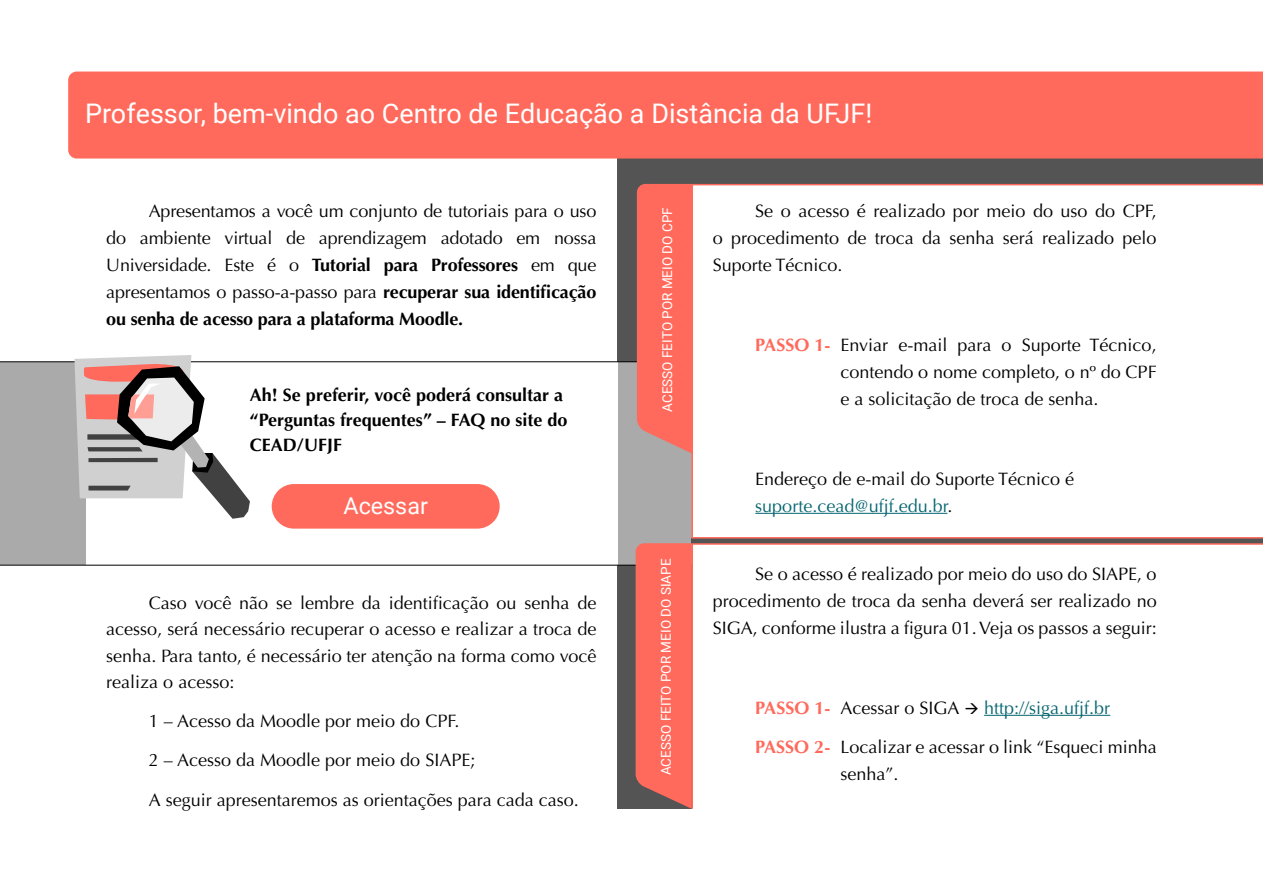
<style>
.page{position:relative;width:1263px;height:893px;background:#fff}
.page>*{position:absolute;margin:0;border:0;box-sizing:border-box;transform-origin:0 0}
.t1{font:27px "Roboto";color:#fff}
.t2{font:23.25px "Roboto";color:#fff}
.t3{font:18px/27px "Optima";color:#000;text-align:justify}
.t4{font:700 18px/24.8px "Optima";color:#000101}
.t5{font:18px "Optima";color:#056571}
.t6{font:13.5px "Roboto";color:#fff}
.s1{font-weight:700}
.s2{font-weight:700;color:#ff6a5c}
.s3{color:#056571}
.s4{color:#000}
</style>
<div class="page">
<div style="left:0;top:362px;width:85px;height:203px;background:#aaa"></div>
<div style="left:618px;top:362px;width:73px;height:203px;background:#aaa"></div>
<div style="left:618px;top:565px;width:74px;height:244px;background:#555454"></div>
<div style="left:617px;top:151px;width:74px;height:211px;background:#555454"></div>
<div style="left:686px;top:126px;width:577px;height:58px;background:#555454"></div>
<div style="left:691px;top:538px;width:572px;height:6px;background:#555454"></div>
<hr style="left:0;top:565px;width:692px;height:1px;background:#000101">
<hr style="left:0;top:361px;width:691px;height:1px;background:#000101">
<hr style="left:693px;top:537px;width:570px;height:1px;background:#ff6a5c">
<hr style="left:693px;top:184px;width:570px;height:1px;background:#ff6a5c">
<hr style="left:691px;top:251px;width:2px;height:287px;background:#ff6a5c">
<div style="left:637px;top:184px;width:56px;height:270px;background:#ff6a5c"></div>
<div style="left:68px;top:72px;width:1195px;height:87px;background:#ff6a5c"></div>
<svg style="left:74px;top:355px;width:176px;height:164px"></svg>
<div style="left:272px;top:484px;width:228px;height:45px;background:#ff6a5c;border-radius:22px"></div>
<hr style="left:755px;top:513px;width:192px;height:1px;background:#056571">
<hr style="left:984px;top:715px;width:126px;height:1px;background:#056571">
<hr style="left:693px;top:543px;width:570px;height:2px;background:#ff6a5c">
<hr style="left:691px;top:543px;width:2px;height:266px;background:#ff6a5c">
<svg style="left:636px;top:543px;width:56px;height:266px;background:#f5685b"></svg>
<h1 class="t1" style="left:85px;top:94px;width:789px">Professor, bem-vindo ao Centro de Educação a Distância da UFJF!</h1>
<p class="t3" style="left:106px;top:198px;width:492px;text-indent:43px">Apresentamos a você um conjunto de tutoriais para o uso do ambiente virtual de aprendizagem adotado em nossa Universidade. Este é o <span class="s1">Tutorial para Professores</span> em que apresentamos o passo-a-passo para <span class="s1">recuperar sua identificação ou senha de acesso para a plataforma Moodle.</span></p>
<p class="t4" style="left:250px;top:383px;width:319px">Ah! Se preferir, você poderá consultar a “Perguntas frequentes” – FAQ no site do<br>CEAD/UFJF</p>
<p class="t2" style="left:343px;top:489px;width:86px">Acessar</p>
<p class="t3" style="left:106px;top:590px;width:492px;line-height:26.2px;text-indent:43px">Caso você não se lembre da identificação ou senha de acesso, será necessário recuperar o acesso e realizar a troca de senha. Para tanto, é necessário ter atenção na forma como você realiza o acesso:</p>
<p class="t3" style="left:149px;top:701px;width:328px;line-height:39px">1 – Acesso da Moodle por meio do CPF.<br>2 – Acesso da Moodle por meio do SIAPE;</p>
<p class="t3" style="left:149px;top:786px;width:431px">A seguir apresentaremos as orientações para cada caso.</p>
<p class="t6" style="left:658px;top:412px;width:206px;rotate:-90deg">ACESSO FEITO POR MEIO DO CPF</p>
<p class="t6" style="left:656px;top:775px;width:218px;rotate:-90deg">ACESSO FEITO POR MEIO DO SIAPE</p>
<p class="t3" style="left:713px;top:198px;width:445px;text-indent:43px">Se o acesso é realizado por meio do uso do CPF, o procedimento de troca da senha será realizado pelo Suporte Técnico.</p>
<p class="t3" style="left:840px;top:332px;width:318px;text-indent:-85px"><span class="s2">PASSO 1-</span> Enviar e-mail para o Suporte Técnico, contendo o nome completo, o nº do CPF e a solicitação de troca de senha.</p>
<p class="t3" style="left:755px;top:465px;width:320px">Endereço de e-mail do Suporte Técnico é <span class="s3">suporte.cead@ufjf.edu.br</span>.</p>
<p class="t3" style="left:713px;top:561px;width:445px;text-indent:43px">Se o acesso é realizado por meio do uso do SIAPE, o procedimento de troca da senha deverá ser realizado no SIGA, conforme ilustra a figura 01. Veja os passos a seguir:</p>
<p class="t5" style="left:755px;top:697px;width:356px"><span class="s2">PASSO 1-</span> <span class="s4">Acessar o SIGA</span> <span class="s4">→</span> http://siga.ufjf.br</p>
<p class="t3" style="left:840px;top:734px;width:318px;text-indent:-85px"><span class="s2">PASSO 2-</span> Localizar e acessar o link “Esqueci minha senha”.</p>
</div>
